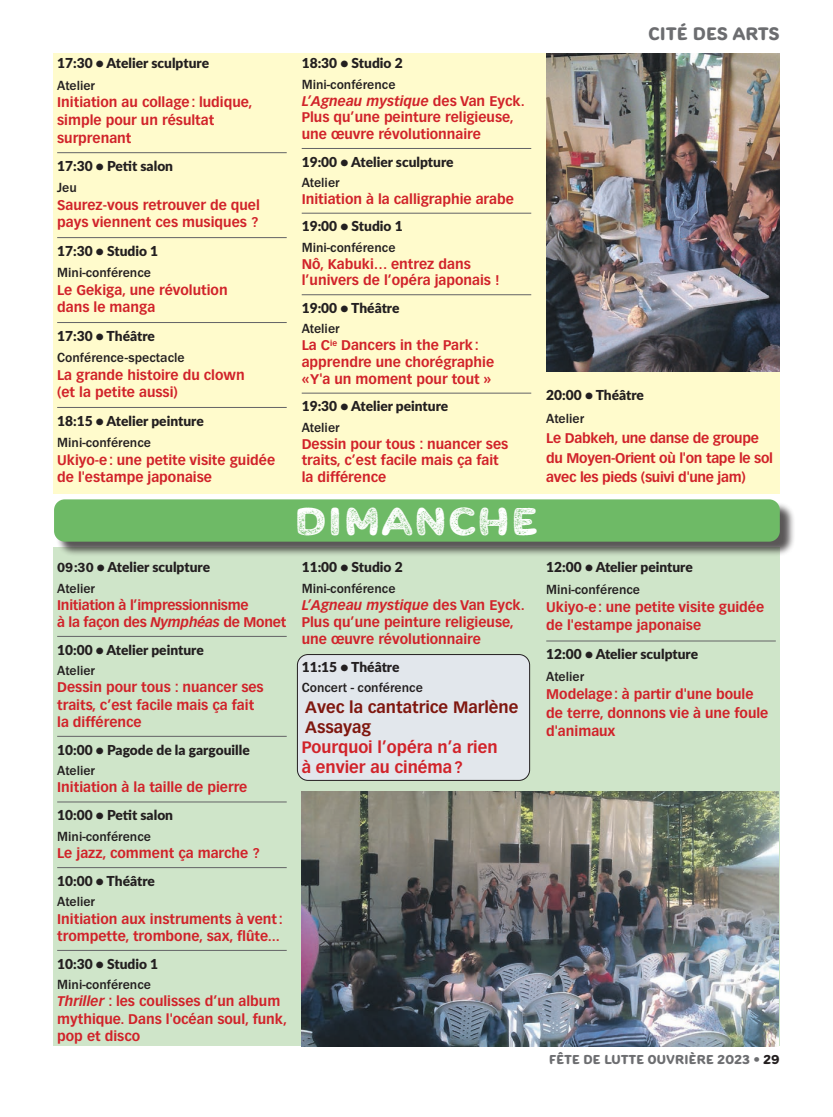
<style>
.page{position:relative;width:833px;height:1117px;background:#fff}
.page>*{position:absolute;margin:0;border:0;box-sizing:border-box;transform-origin:0 0}
.Date{font:expanded 37.5px "Pinecone MVB Rough 2";color:#fff}
.t1{font:17.5px "Pinecone MVB";letter-spacing:-.02em;color:#6c6d70}
.Nom{font:700 16.25px/20.1px "Vectora LT Pro";color:#d1232a}
.Nom-2{font:700 16.25px/20.1px "Vectora LT Pro";color:#7f170f}
.Nom-3{font:700 13.75px/16.9px "Vectora LT Pro";color:#d1232a}
.Lieu{font:900 13.75px "Lato";color:#231f20}
.Genre{font:500 13.75px "Franklin Gothic URW";color:#231f20}
.Nom-4{font:700 13.75px/19.6px "Vectora LT Pro";letter-spacing:-.02em;color:#d1232a}
.Nom-5{font:900 13.75px "Lato";color:#231f20}
.Lieu_sans_filet{font:900 13.75px "Lato";color:#231f20}
.t2{font:12.5px "Pinecone MVB";letter-spacing:-.02em;color:#6c6d70}
.s1{font-family:"Franklin Gothic URW Dem";font-weight:400}
.s2{font-style:italic}
.s3{color:#231f20}
</style>
<div class="page">
<div style="left:53px;top:53px;width:727px;height:440px;background:#fffbcc"></div>
<div style="left:53px;top:547px;width:727px;height:498px;background:#cfe5c9"></div>
<div style="left:56px;top:501px;width:739px;height:56px;background:#231f20;opacity:.75"></div>
<div style="left:54px;top:499px;width:726px;height:42px;background:#6eba66;border-radius:11px"></div>
<img style="left:546px;top:53px;width:234px;height:318px">
<div style="left:297px;top:654px;width:232px;height:126px;background:#e2e7ec;border-radius:11px"></div>
<div style="left:297px;top:654px;width:233px;height:126px;border:1px solid #231f20;border-radius:11px"></div>
<img style="left:301px;top:791px;width:478px;height:255px">
<hr style="left:57px;top:152px;width:230px;height:1px;background:#636366">
<hr style="left:57px;top:237px;width:230px;height:1px;background:#636366">
<hr style="left:57px;top:322px;width:230px;height:1px;background:#636366">
<hr style="left:57px;top:407px;width:230px;height:1px;background:#636366">
<hr style="left:302px;top:148px;width:229px;height:1px;background:#636366">
<hr style="left:302px;top:213px;width:229px;height:1px;background:#636366">
<hr style="left:302px;top:294px;width:229px;height:1px;background:#636366">
<hr style="left:302px;top:392px;width:229px;height:1px;background:#636366">
<hr style="left:57px;top:635px;width:230px;height:1px;background:#636366">
<hr style="left:57px;top:735px;width:230px;height:1px;background:#636366">
<hr style="left:57px;top:801px;width:230px;height:1px;background:#636366">
<hr style="left:57px;top:866px;width:230px;height:1px;background:#636366">
<hr style="left:57px;top:949px;width:230px;height:1px;background:#636366">
<hr style="left:546px;top:640px;width:230px;height:1px;background:#636366">
<p class="Lieu_sans_filet" style="left:57px;top:53px;width:153px">17:30 • Atelier sculpture</p>
<p class="Genre" style="left:57px;top:76px;width:40px">Atelier</p>
<p class="Nom-3" style="left:57px;top:93px;width:197px;line-height:17.6px">Initiation au collage: ludique, simple pour un résultat surprenant</p>
<p class="Lieu" style="left:57px;top:155px;width:117px">17:30 • Petit salon</p>
<p class="Genre" style="left:57px;top:179px;width:21px">Jeu</p>
<p class="Nom-3" style="left:57px;top:196px;width:204px;line-height:17.6px">Saurez-vous retrouver de quel pays viennent ces musiques ?</p>
<p class="Lieu" style="left:57px;top:240px;width:103px">17:30 • Studio 1</p>
<p class="Genre" style="left:57px;top:264px;width:95px">Mini-conférence</p>
<p class="Nom-3" style="left:57px;top:281px;width:172px;line-height:17.6px">Le Gekiga, une révolution dans le manga</p>
<p class="Lieu" style="left:57px;top:325px;width:99px">17:30 • Théâtre</p>
<p class="Genre" style="left:57px;top:349px;width:129px">Conférence-spectacle</p>
<p class="Nom-3" style="left:57px;top:366px;width:189px;line-height:17.6px">La grande histoire du clown (et la petite aussi)</p>
<p class="Lieu" style="left:57px;top:410px;width:148px">18:15 • Atelier peinture</p>
<p class="Genre" style="left:57px;top:433px;width:95px">Mini-conférence</p>
<p class="Nom-3" style="left:57px;top:450px;width:219px;line-height:17.6px">Ukiyo-e: une petite visite guidée de l'estampe japonaise</p>
<p class="Nom-5" style="left:57px;top:556px;width:154px"><span class="s1">09:30</span> • Atelier sculpture</p>
<p class="Genre" style="left:57px;top:579px;width:40px">Atelier</p>
<p class="Nom-4" style="left:57px;top:596px;width:231px;line-height:17.1px">Initiation à l’impressionnisme<br>à la façon des <span class="s2">Nymphéas</span> de Monet</p>
<p class="Lieu" style="left:57px;top:639px;width:148px">10:00 • Atelier peinture</p>
<p class="Genre" style="left:57px;top:662px;width:40px">Atelier</p>
<p class="Nom-3" style="left:57px;top:678px;width:208px">Dessin pour tous : nuancer ses traits, c’est facile mais ça fait la différence</p>
<p class="Lieu" style="left:57px;top:739px;width:194px">10:00 • Pagode de la gargouille</p>
<p class="Genre" style="left:57px;top:762px;width:40px">Atelier</p>
<p class="Nom-3" style="left:57px;top:778px;width:192px">Initiation à la taille de pierre</p>
<p class="Lieu" style="left:57px;top:804px;width:117px">10:00 • Petit salon</p>
<p class="Genre" style="left:57px;top:827px;width:95px">Mini-conférence</p>
<p class="Nom-3" style="left:57px;top:844px;width:204px">Le jazz, comment ça marche ?</p>
<p class="Lieu" style="left:57px;top:870px;width:99px">10:00 • Théâtre</p>
<p class="Genre" style="left:57px;top:893px;width:40px">Atelier</p>
<p class="Nom-3" style="left:57px;top:909px;width:227px">Initiation aux instruments à vent : trompette, trombone, sax, flûte...</p>
<p class="Lieu" style="left:57px;top:953px;width:103px">10:30 • Studio 1</p>
<p class="Genre" style="left:57px;top:975px;width:95px">Mini-conférence</p>
<p class="Nom-3" style="left:57px;top:992px;width:231px"><span class="s2">Thriller</span> : les coulisses d’un album mythique. Dans l'océan soul, funk, pop et disco</p>
<p class="Nom-5" style="left:302px;top:53px;width:103px">18:30 • Studio 2</p>
<p class="Genre" style="left:302px;top:76px;width:95px">Mini-conférence</p>
<p class="Nom-3" style="left:302px;top:92px;width:222px"><span class="s2">L’Agneau mystique</span> des Van Eyck.<br>Plus qu’une peinture religieuse, une œuvre révolutionnaire</p>
<p class="Lieu" style="left:302px;top:151px;width:153px">19:00 • Atelier sculpture</p>
<p class="Genre" style="left:302px;top:174px;width:40px">Atelier</p>
<p class="Nom-3" style="left:302px;top:190px;width:214px">Initiation à la calligraphie arabe</p>
<p class="Lieu" style="left:302px;top:216px;width:103px">19:00 • Studio 1</p>
<p class="Genre" style="left:302px;top:239px;width:95px">Mini-conférence</p>
<p class="Nom-3" style="left:302px;top:255px;width:199px">Nô, Kabuki… entrez dans l’univers de l’opéra japonais !</p>
<p class="Lieu" style="left:302px;top:297px;width:99px">19:00 • Théâtre</p>
<p class="Genre" style="left:302px;top:320px;width:40px">Atelier</p>
<p class="Nom-3" style="left:302px;top:337px;width:194px">La C<sup>ie</sup> Dancers in the Park: apprendre une chorégraphie «Y'a un moment pour tout »</p>
<p class="Lieu" style="left:302px;top:396px;width:148px">19:30 • Atelier peinture</p>
<p class="Genre" style="left:302px;top:418px;width:40px">Atelier</p>
<p class="Nom-3" style="left:302px;top:435px;width:208px">Dessin pour tous : nuancer ses traits, c’est facile mais ça fait la différence</p>
<p class="Date" style="left:294px;top:491px;width:246px">DIMANCHE</p>
<p class="t1" style="left:648px;top:21px;width:133px">CITÉ DES ARTS</p>
<p class="Nom-5" style="left:546px;top:385px;width:99px">20:00 • Théâtre</p>
<p class="Genre" style="left:546px;top:410px;width:40px">Atelier</p>
<p class="Nom-4" style="left:546px;top:428px;width:228px">Le Dabkeh, une danse de groupe du Moyen-Orient où l'on tape le sol avec les pieds (suivi d'une jam)</p>
<p class="Lieu_sans_filet" style="left:302px;top:556px;width:103px">11:00 • Studio 2</p>
<p class="Genre" style="left:302px;top:579px;width:95px">Mini-conférence</p>
<p class="Nom-3" style="left:302px;top:596px;width:222px"><span class="s2">L’Agneau mystique</span> des Van Eyck.<br>Plus qu’une peinture religieuse, une œuvre révolutionnaire</p>
<p class="Lieu_sans_filet" style="left:302px;top:656px;width:99px">11:15 • Théâtre</p>
<p class="Genre" style="left:302px;top:679px;width:123px">Concert - conférence</p>
<p class="Nom-2" style="left:305px;top:696px;width:214px">Avec la cantatrice Marlène<br>Assayag</p>
<p class="Nom" style="left:302px;top:736px;width:197px">Pourquoi l’opéra n’a rien à envier au cinéma?</p>
<p class="Nom-5" style="left:546px;top:556px;width:148px">12:00 • Atelier peinture</p>
<p class="Genre" style="left:546px;top:580px;width:95px">Mini-conférence</p>
<p class="Nom-3" style="left:546px;top:597px;width:219px;line-height:18.2px">Ukiyo-e: une petite visite guidée de l'estampe japonaise</p>
<p class="Lieu" style="left:546px;top:643px;width:153px">12:00 • Atelier sculpture</p>
<p class="Genre" style="left:546px;top:667px;width:40px">Atelier</p>
<p class="Nom-3" style="left:546px;top:685px;width:224px;line-height:18.2px">Modelage: à partir d'une boule de terre, donnons vie à une foule d'animaux</p>
<p class="t2" style="left:549px;top:1049px;width:232px">FÊTE DE LUTTE OUVRIÈRE 2023 • <span class="s3">29</span></p>
</div>
